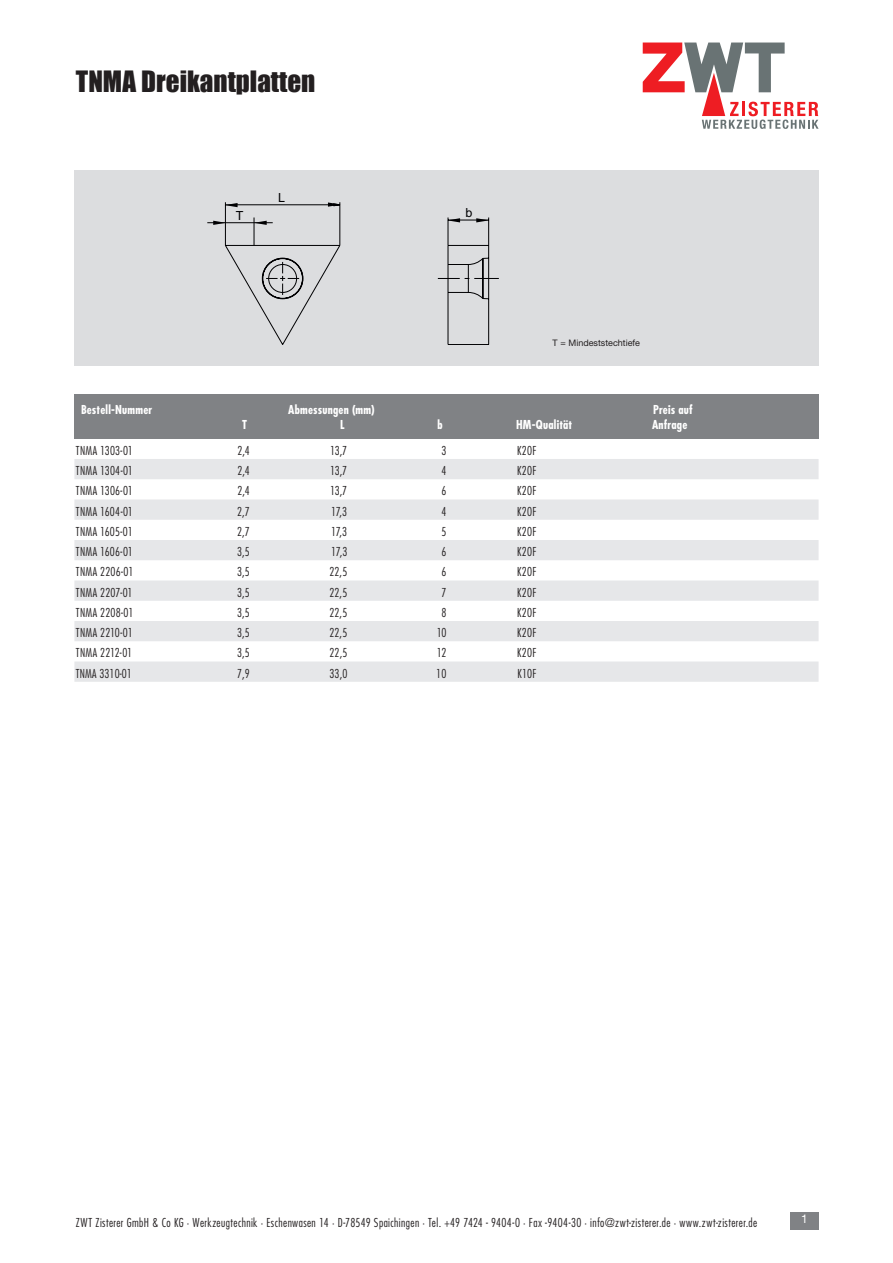
<style>
.page{position:relative;width:893px;height:1263px;background:#fff}
.page>*{position:absolute;margin:0;border:0;box-sizing:border-box;transform-origin:0 0}
.t1{font:27px "Impact";color:#231f20}
.t2{font:12.6px "Arial";color:#000002}
.t3{font:300 condensed 12px "Futura Std";letter-spacing:.025em;color:#231f20}
.t4{font:700 condensed 12px "Futura Std";letter-spacing:.02em;color:#fff}
.t5{font:12px "Helvetica Neue LT Std";color:#fff}
.t6{font:9px "Helvetica Neue LT Std";color:#231f20}
</style>
<div class="page">
<div style="left:74px;top:170px;width:745px;height:196px;background:#dcdddf"></div>
<svg style="left:643px;top:43px;width:176px;height:86px"></svg>
<hr style="left:207px;top:222px;width:66px;height:1px;background:#000002">
<hr style="left:340px;top:202px;width:1px;height:43px;background:#000002">
<hr style="left:225px;top:202px;width:1px;height:43px;background:#000002">
<hr style="left:225px;top:205px;width:115px;height:1px;background:#000002">
<svg style="left:328px;top:202px;width:13px;height:5px"></svg>
<svg style="left:225px;top:203px;width:13px;height:4px"></svg>
<svg style="left:438px;top:217px;width:61px;height:128px"></svg>
<svg style="left:213px;top:217px;width:128px;height:128px"></svg>
<div style="left:74px;top:394px;width:745px;height:44px;background:#808285"></div>
<div style="left:74px;top:459px;width:745px;height:20px;background:#e6e7e9"></div>
<div style="left:74px;top:499px;width:745px;height:21px;background:#e6e7e9"></div>
<div style="left:74px;top:540px;width:745px;height:20px;background:#e6e7e9"></div>
<div style="left:74px;top:580px;width:745px;height:21px;background:#e6e7e9"></div>
<div style="left:74px;top:621px;width:745px;height:20px;background:#e6e7e9"></div>
<div style="left:74px;top:661px;width:745px;height:21px;background:#e6e7e9"></div>
<div style="left:790px;top:1212px;width:29px;height:18px;background:#808285"></div>
<h1 class="t1" style="left:76px;top:60px;width:241px">TNMA Dreikantplatten</h1>
<p class="t2" style="left:236px;top:209px;width:9px">T</p>
<p class="t2" style="left:278px;top:190px;width:8px">L</p>
<p class="t2" style="left:465px;top:206px;width:8px">b</p>
<p class="t6" style="left:552px;top:337px;width:89px">T = Mindeststechtiefe</p>
<p class="t4" style="left:81px;top:402px;width:73px">Bestell-Nummer</p>
<p class="t4" style="left:288px;top:402px;width:88px">Abmessungen (mm)</p>
<p class="t4" style="left:653px;top:402px;width:41px">Preis auf</p>
<p class="t4" style="left:242px;top:417px;width:6px">T</p>
<p class="t4" style="left:340px;top:417px;width:6px">L</p>
<p class="t4" style="left:437px;top:417px;width:7px">b</p>
<p class="t4" style="left:516px;top:417px;width:58px">HM-Qualität</p>
<p class="t4" style="left:652px;top:417px;width:37px">Anfrage</p>
<p class="t3" style="left:76px;top:443px;width:58px">TNMA 1303-01</p>
<p class="t3" style="left:238px;top:443px;width:14px">2,4</p>
<p class="t3" style="left:330px;top:443px;width:19px">13,7</p>
<p class="t3" style="left:441px;top:443px;width:6px">3</p>
<p class="t3" style="left:517px;top:443px;width:21px">K20F</p>
<p class="t3" style="left:76px;top:464px;width:58px">TNMA 1304-01</p>
<p class="t3" style="left:238px;top:464px;width:14px">2,4</p>
<p class="t3" style="left:330px;top:464px;width:19px">13,7</p>
<p class="t3" style="left:441px;top:464px;width:6px">4</p>
<p class="t3" style="left:517px;top:464px;width:21px">K20F</p>
<p class="t3" style="left:76px;top:484px;width:58px">TNMA 1306-01</p>
<p class="t3" style="left:238px;top:484px;width:14px">2,4</p>
<p class="t3" style="left:330px;top:484px;width:19px">13,7</p>
<p class="t3" style="left:441px;top:484px;width:6px">6</p>
<p class="t3" style="left:517px;top:484px;width:21px">K20F</p>
<p class="t3" style="left:76px;top:504px;width:58px">TNMA 1604-01</p>
<p class="t3" style="left:237px;top:504px;width:14px">2,7</p>
<p class="t3" style="left:331px;top:504px;width:18px">17,3</p>
<p class="t3" style="left:441px;top:504px;width:6px">4</p>
<p class="t3" style="left:517px;top:504px;width:21px">K20F</p>
<p class="t3" style="left:76px;top:524px;width:58px">TNMA 1605-01</p>
<p class="t3" style="left:237px;top:524px;width:14px">2,7</p>
<p class="t3" style="left:331px;top:524px;width:18px">17,3</p>
<p class="t3" style="left:441px;top:524px;width:6px">5</p>
<p class="t3" style="left:517px;top:524px;width:21px">K20F</p>
<p class="t3" style="left:76px;top:545px;width:58px">TNMA 1606-01</p>
<p class="t3" style="left:237px;top:545px;width:14px">3,5</p>
<p class="t3" style="left:331px;top:545px;width:18px">17,3</p>
<p class="t3" style="left:441px;top:545px;width:6px">6</p>
<p class="t3" style="left:517px;top:545px;width:21px">K20F</p>
<p class="t3" style="left:76px;top:565px;width:59px">TNMA 2206-01</p>
<p class="t3" style="left:237px;top:565px;width:14px">3,5</p>
<p class="t3" style="left:329px;top:565px;width:19px">22,5</p>
<p class="t3" style="left:441px;top:565px;width:6px">6</p>
<p class="t3" style="left:517px;top:565px;width:21px">K20F</p>
<p class="t3" style="left:76px;top:585px;width:58px">TNMA 2207-01</p>
<p class="t3" style="left:237px;top:585px;width:14px">3,5</p>
<p class="t3" style="left:329px;top:585px;width:19px">22,5</p>
<p class="t3" style="left:441px;top:585px;width:6px">7</p>
<p class="t3" style="left:517px;top:585px;width:21px">K20F</p>
<p class="t3" style="left:76px;top:605px;width:59px">TNMA 2208-01</p>
<p class="t3" style="left:237px;top:605px;width:14px">3,5</p>
<p class="t3" style="left:329px;top:605px;width:19px">22,5</p>
<p class="t3" style="left:441px;top:605px;width:6px">8</p>
<p class="t3" style="left:517px;top:605px;width:21px">K20F</p>
<p class="t3" style="left:76px;top:626px;width:58px">TNMA 2210-01</p>
<p class="t3" style="left:237px;top:626px;width:14px">3,5</p>
<p class="t3" style="left:329px;top:626px;width:19px">22,5</p>
<p class="t3" style="left:437px;top:626px;width:11px">10</p>
<p class="t3" style="left:517px;top:626px;width:21px">K20F</p>
<p class="t3" style="left:76px;top:646px;width:58px">TNMA 2212-01</p>
<p class="t3" style="left:237px;top:646px;width:14px">3,5</p>
<p class="t3" style="left:329px;top:646px;width:19px">22,5</p>
<p class="t3" style="left:437px;top:646px;width:11px">12</p>
<p class="t3" style="left:517px;top:646px;width:21px">K20F</p>
<p class="t3" style="left:76px;top:666px;width:57px">TNMA 3310-01</p>
<p class="t3" style="left:237px;top:666px;width:14px">7,9</p>
<p class="t3" style="left:329px;top:666px;width:19px">33,0</p>
<p class="t3" style="left:436px;top:666px;width:12px">10</p>
<p class="t3" style="left:518px;top:666px;width:20px">K10F</p>
<p class="t3" style="left:76px;top:1216px;width:683px">ZWT Zisterer GmbH &amp; Co KG · Werkzeugtechnik · Eschenwasen 14 · D-78549 Spaichingen · Tel. +49 7424 - 9404-0 · Fax -9404-30 · info@zwt-zisterer.de · www.zwt-zisterer.de</p>
<p class="t5" style="left:801px;top:1212px;width:8px">1</p>
</div>
